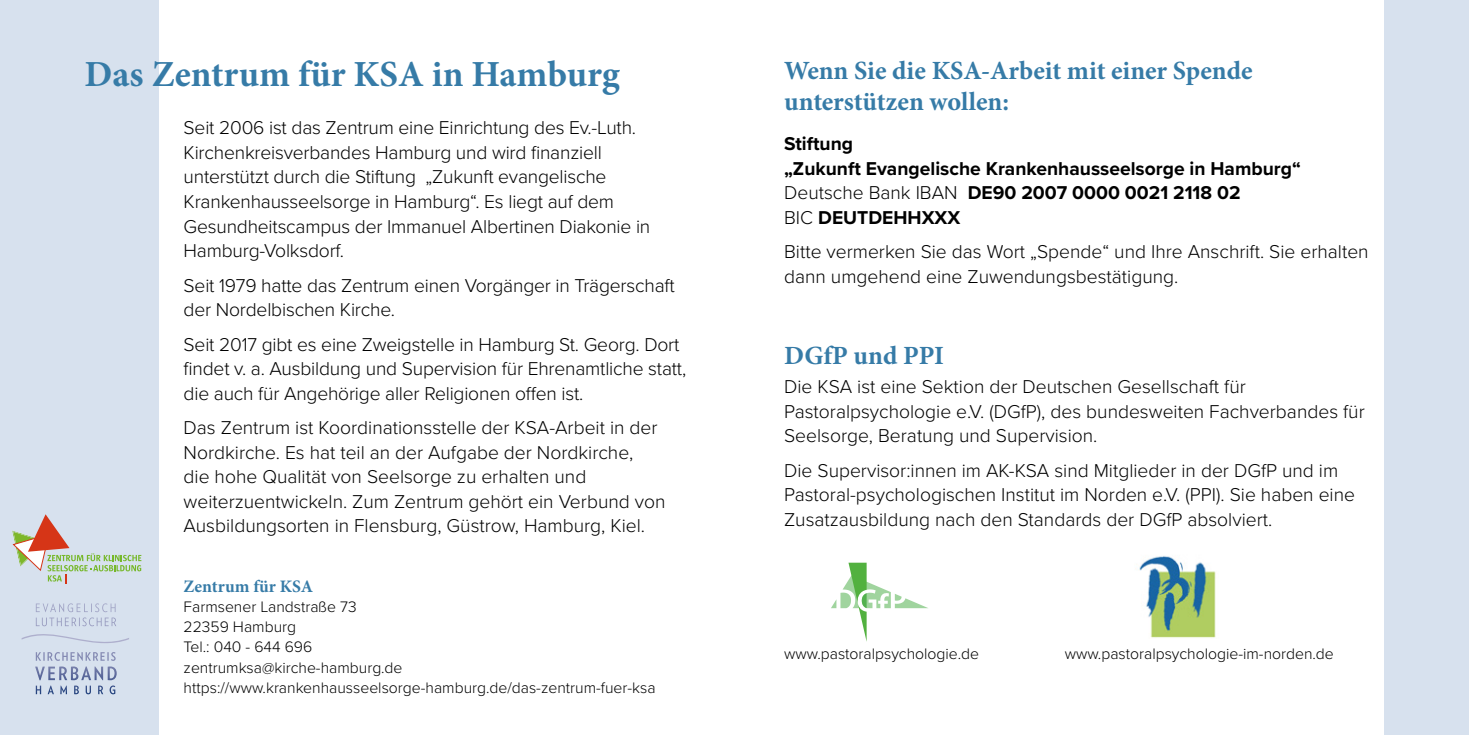
<style>
.page{position:relative;width:1469px;height:735px;background:#fff}
.page>*{position:absolute;margin:0;border:0;box-sizing:border-box;transform-origin:0 0}
.t1{font:700 36.75px "Minion Pro";color:#367ba7}
.t2{font:700 26.25px/31.5px "Minion Pro";color:#367ba7}
.t3{font:300 19.25px/24.5px "Proxima Nova";color:#000}
.t4{font:700 19.25px/24.5px "Proxima Nova";color:#000}
.t5{font:700 17.5px "Minion Pro";color:#367ba7}
.t6{font:300 15.75px/20.1px "Proxima Nova";color:#000}
.s1{font-weight:300}
</style>
<div class="page">
<div style="left:0;top:0;width:159px;height:734px;background:#d7e1ee"></div>
<div style="left:1384px;top:0;width:84px;height:734px;background:#d7e1ee"></div>
<svg style="left:22px;top:634px;width:107px;height:8px"></svg>
<svg style="left:36px;top:603px;width:80px;height:23px"></svg>
<svg style="left:831px;top:562px;width:97px;height:79px"></svg>
<img style="left:1139px;top:556px;width:77px;height:82px">
<svg style="left:13px;top:514px;width:128px;height:69px"></svg>
<h1 class="t1" style="left:84px;top:49px;width:537px">Das Zentrum für KSA in Hamburg</h1>
<p class="t3" style="left:184px;top:115px;width:468px">Seit 2006 ist das Zentrum eine Einrichtung des Ev.-Luth.<br>Kirchenkreisverbandes Hamburg und wird finanziell unterstützt durch die Stiftung „Zukunft evangelische Krankenhausseelsorge in Hamburg“. Es liegt auf dem Gesundheitscampus der Immanuel Albertinen Diakonie in Hamburg-Volksdorf.</p>
<p class="t3" style="left:184px;top:271px;width:492px">Seit 1979 hatte das Zentrum einen Vorgänger in Trägerschaft der Nordelbischen Kirche.</p>
<p class="t3" style="left:184px;top:330px;width:504px">Seit 2017 gibt es eine Zweigstelle in Hamburg St. Georg. Dort findet v. a. Ausbildung und Supervision für Ehrenamtliche statt, die auch für Angehörige aller Religionen offen ist.</p>
<p class="t3" style="left:184px;top:414px;width:483px">Das Zentrum ist Koordinationsstelle der KSA-Arbeit in der Nordkirche. Es hat teil an der Aufgabe der Nordkirche,<br>die hohe Qualität von Seelsorge zu erhalten und weiterzuentwickeln. Zum Zentrum gehört ein Verbund von Ausbildungsorten in Flensburg, Güstrow, Hamburg, Kiel.</p>
<p class="t5" style="left:184px;top:573px;width:131px">Zentrum für KSA</p>
<p class="t6" style="left:184px;top:595px;width:473px">Farmsener Landstraße 73<br>22359 Hamburg<br>Tel.: 040 - 644 696<br>zentrumksa@kirche-hamburg.de https://www.krankenhausseelsorge-hamburg.de/das-zentrum-fuer-ksa</p>
<h2 class="t2" style="left:784px;top:54px;width:470px">Wenn Sie die KSA-Arbeit mit einer Spende unterstützen wollen:</h2>
<p class="t4" style="left:784px;top:131px;width:518px">Stiftung<br>„Zukunft Evangelische Krankenhausseelsorge in Hamburg“<br><span class="s1">Deutsche Bank IBAN</span> DE90 2007 0000 0021 2118 02<br><span class="s1">BIC</span> DEUTDEHHXXX</p>
<p class="t3" style="left:784px;top:238px;width:586px">Bitte vermerken Sie das Wort „Spende“ und Ihre Anschrift. Sie erhalten dann umgehend eine Zuwendungsbestätigung.</p>
<h2 class="t2" style="left:784px;top:339px;width:162px">DGfP und PPI</h2>
<p class="t3" style="left:784px;top:373px;width:582px">Die KSA ist eine Sektion der Deutschen Gesellschaft für<br>Pastoralpsychologie e.V. (DGfP), des bundesweiten Fachverbandes für<br>Seelsorge, Beratung und Supervision.</p>
<p class="t3" style="left:784px;top:457px;width:572px">Die Supervisor:innen im AK-KSA sind Mitglieder in der DGfP und im<br>Pastoral-psychologischen Institut im Norden e.V. (PPI). Sie haben eine<br>Zusatzausbildung nach den Standards der DGfP absolviert.</p>
<p class="t6" style="left:784px;top:642px;width:196px">www.pastoralpsychologie.de</p>
<p class="t6" style="left:1064px;top:642px;width:271px">www.pastoralpsychologie-im-norden.de</p>
</div>
